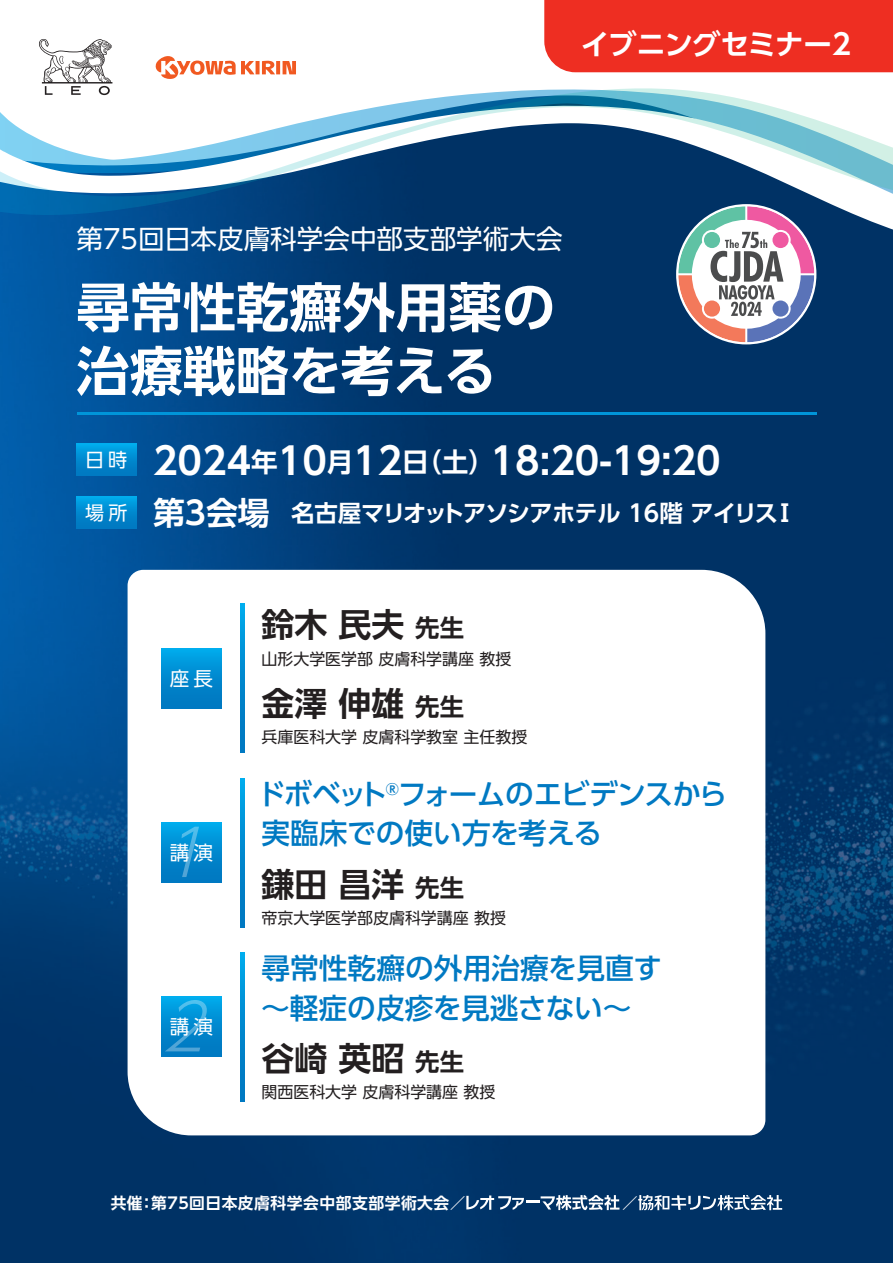
<style>
.page{position:relative;width:893px;height:1263px;background:#fff}
.page>*{position:absolute;margin:0;border:0;box-sizing:border-box;transform-origin:0 0}
.t1{font:italic 300 64.5px "UD Shin Go Pro";color:#fff}
.t2{font:700 53.1px/63.8px "UD Shin Go Pro De";color:#fff}
.t3{font:700 37.2px "UD Shin Go Pro De";color:#fff}
.t4{font:700 33px "UD Shin Go Pro De";color:#231f20}
.t5{font:500 28.65px/39.3px "UD Shin Go Pro";letter-spacing:-.01em;color:#0079c2}
.t6{font:700 28.5px "UD Shin Go Pro De";letter-spacing:-.025em;color:#fff}
.t7{font:26.55px "UD Shin Go Pro";color:#fff}
.t8{font:700 23.4px "UD Shin Go Pro De";letter-spacing:-.05em;color:#fff}
.t9{font:19.5px "UD Shin Go Pro";color:#fff}
.t10{font:15.9px "UD Shin Go Pro";color:#231f20}
.t11{font:700 15.75px "UD Shin Go Pro De";letter-spacing:.035em;color:#fff}
.s1{font-size:26.55px}
.s2{font-family:"UD Shin Go Pro";font-weight:400;font-size:19.2px}
.s3{font-size:31.95px}
.s4{font-size:24.45px}
</style>
<div class="page">
<img style="left:0;top:261px;width:893px;height:1002px">
<svg style="left:0;top:215px;width:893px;height:46px;background:#023f79"></svg>
<svg style="left:0;top:88px;width:893px;height:127px"></svg>
<svg style="left:128px;top:570px;width:637px;height:565px"></svg>
<div style="left:544px;top:0;width:349px;height:72px;background:#ee2e22"></div>
<svg style="left:39px;top:39px;width:73px;height:56px"></svg>
<svg style="left:155px;top:56px;width:99px;height:23px"></svg>
<svg style="left:256px;top:61px;width:4px;height:13px"></svg>
<svg style="left:276px;top:61px;width:4px;height:13px"></svg>
<svg style="left:262px;top:61px;width:13px;height:13px"></svg>
<svg style="left:283px;top:61px;width:13px;height:13px"></svg>
<svg style="left:240px;top:604px;width:4px;height:149px"></svg>
<div style="left:77px;top:444px;width:59px;height:32px;background:linear-gradient(to bottom,#00a5e7,#0074bd)"></div>
<div style="left:162px;top:648px;width:59px;height:60px;background:linear-gradient(to bottom,#00a6e8,#0073bc)"></div>
<hr style="left:77px;top:412px;width:739px;height:3px;background:#0095d9">
<svg style="left:466px;top:1195px;width:153px;height:15px"></svg>
<svg style="left:638px;top:1195px;width:144px;height:15px"></svg>
<div style="left:77px;top:496px;width:59px;height:32px;background:linear-gradient(to bottom,#00a7e8,#0074bd)"></div>
<svg style="left:240px;top:778px;width:4px;height:149px"></svg>
<div style="left:162px;top:822px;width:59px;height:60px;background:linear-gradient(to bottom,#00a6e8,#0073bc)"></div>
<svg style="left:240px;top:952px;width:4px;height:149px"></svg>
<div style="left:162px;top:997px;width:59px;height:59px;background:linear-gradient(to bottom,#00a6e8,#0072bb)"></div>
<svg style="left:678px;top:206px;width:136px;height:136px"></svg>
<h3 class="t6" style="left:581px;top:21px;width:272px">イブニングセミナー2</h3>
<h3 class="t7" style="left:77px;top:217px;width:488px">第75回日本皮膚科学会中部支部学術大会</h3>
<h2 class="t2" style="left:77px;top:274px;width:480px">尋常性乾癬外用薬の治療戦略を考える</h2>
<h3 class="t3" style="left:85px;top:431px;width:637px"><sup>日時</sup> 2024<span class="s1">年</span>10<span class="s1">月</span>12<span class="s1">日（土）</span>18:20-19:20</h3>
<h3 class="t8" style="left:85px;top:494px;width:713px"><span class="s2">場所</span> <span class="s3">第3会場</span> 名古屋マリオットアソシアホテル 16階 アイリスⅠ</h3>
<p class="t9" style="left:170px;top:663px;width:45px">座長</p>
<h1 class="t1" style="left:161px;top:800px;width:69px">1</h1>
<p class="t9" style="left:170px;top:837px;width:45px">講演</p>
<h1 class="t1" style="left:161px;top:975px;width:69px">2</h1>
<p class="t9" style="left:170px;top:1011px;width:45px">講演</p>
<h3 class="t4" style="left:261px;top:598px;width:204px">鈴木 民夫 <span class="s4">先生</span></h3>
<p class="t10" style="left:261px;top:646px;width:251px">山形大学医学部 皮膚科学講座 教授</p>
<h3 class="t4" style="left:261px;top:676px;width:204px">金澤 伸雄 <span class="s4">先生</span></h3>
<p class="t10" style="left:261px;top:724px;width:267px">兵庫医科大学 皮膚科学教室 主任教授</p>
<h3 class="t5" style="left:257px;top:774px;width:472px">ドボベット<sup>®</sup>フォームのエビデンスから実臨床での使い方を考える</h3>
<h3 class="t4" style="left:261px;top:857px;width:204px">鎌田 昌洋 <span class="s4">先生</span></h3>
<p class="t10" style="left:261px;top:905px;width:246px">帝京大学医学部皮膚科学講座 教授</p>
<h3 class="t5" style="left:261px;top:948px;width:402px">尋常性乾癬の外用治療を見直す～軽症の皮疹を見逃さない～</h3>
<h3 class="t4" style="left:261px;top:1031px;width:204px">谷崎 英昭 <span class="s4">先生</span></h3>
<p class="t10" style="left:261px;top:1079px;width:235px">関西医科大学 皮膚科学講座 教授</p>
<p class="t11" style="left:111px;top:1190px;width:356px">共催：第75回日本皮膚科学会中部支部学術大会／</p>
<p class="t11" style="left:622px;top:1190px;width:17px">／</p>
</div>
